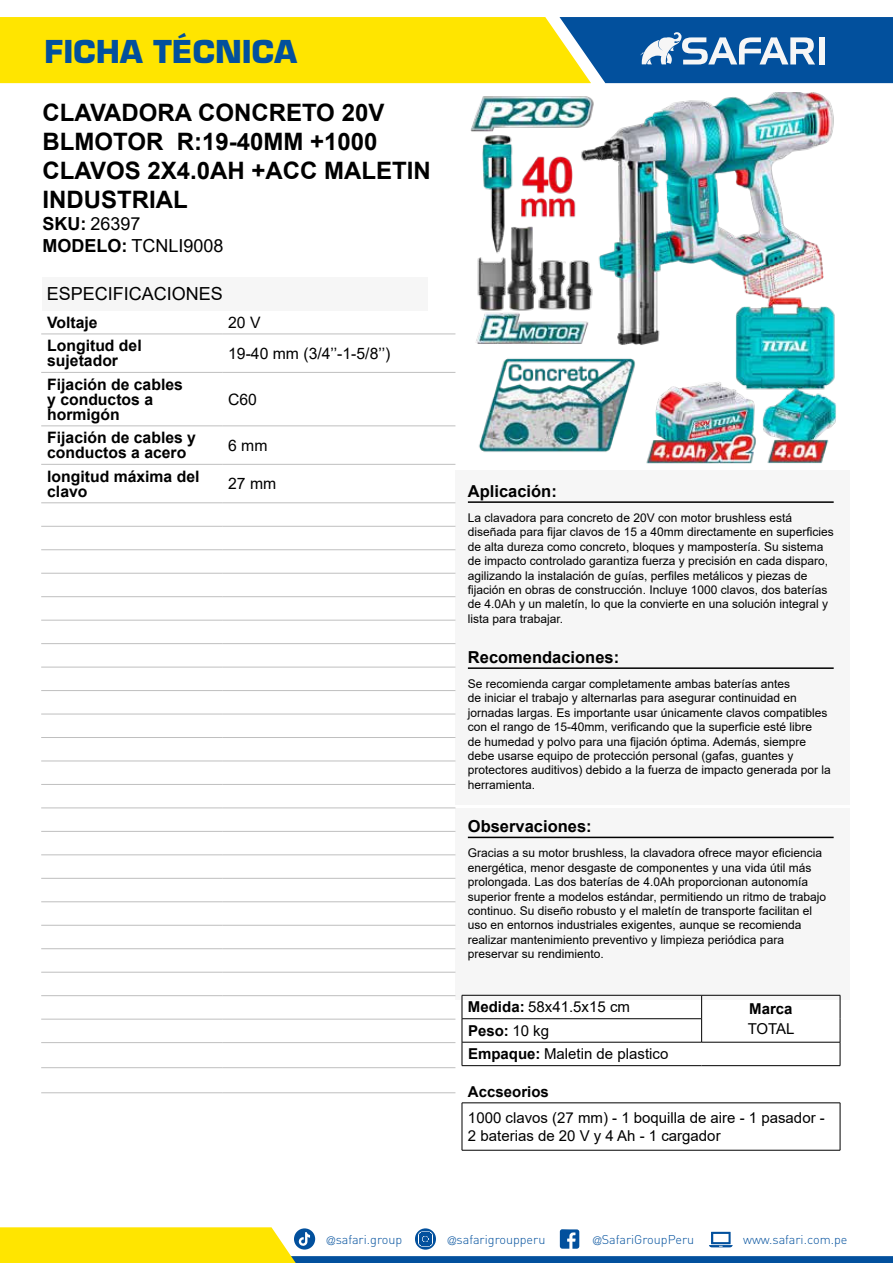
<style>
.page{position:relative;width:893px;height:1263px;background:#fff}
.page>*{position:absolute;margin:0;border:0;box-sizing:border-box;transform-origin:0 0}
.t1{font:700 30.75px "Eurostile LT Std";color:#02509d}
.t2{font:700 24px/28.8px "Arial";color:#000}
.t3{font:18px/21.9px "Arial";color:#000}
.t4{font:700 16.5px "Arial";color:#000}
.t5{font:700 15.75px/15px "Arial";color:#000}
.t6{font:15.75px "Arial";color:#000}
.t7{font:15px/18px "Arial";color:#000}
.t8{font:700 15px "Arial";color:#000}
.t9{font:300 12.6px "DIN";color:#02509d}
.t10{font:12px/14.4px "Arial";color:#000}
.s1{font-weight:700}
.s2{font-weight:400}
.s3{font-family:"Helvetica LT Std";font-stretch:condensed;font-size:11.25px}
</style>
<div class="page">
<svg style="left:0;top:1227px;width:893px;height:36px"></svg>
<svg style="left:0;top:17px;width:893px;height:66px;background:#b1b83e"></svg>
<div style="left:819px;top:37px;width:6px;height:27px;background:#f6f6f6"></div>
<div style="left:455px;top:470px;width:395px;height:199px;background:#f6f6f6"></div>
<hr style="left:468px;top:501px;width:366px;height:2px;background:#000">
<div style="left:455px;top:638px;width:395px;height:167px;background:#f6f6f6"></div>
<hr style="left:468px;top:667px;width:366px;height:2px;background:#000">
<div style="left:455px;top:808px;width:395px;height:191px;background:#f6f6f6"></div>
<hr style="left:468px;top:837px;width:366px;height:1px;background:#000">
<hr style="left:462px;top:1102px;width:378px;height:1px;background:#000">
<hr style="left:462px;top:1103px;width:1px;height:47px;background:#000">
<hr style="left:840px;top:1103px;width:1px;height:47px;background:#000">
<hr style="left:462px;top:1150px;width:378px;height:1px;background:#000">
<hr style="left:41px;top:334px;width:181px;height:1px;background:#bfbfbf">
<hr style="left:222px;top:334px;width:233px;height:1px;background:#bfbfbf">
<hr style="left:41px;top:1092px;width:181px;height:1px;background:#bfbfbf">
<hr style="left:222px;top:1092px;width:233px;height:1px;background:#bfbfbf">
<hr style="left:41px;top:372px;width:181px;height:1px;background:#bfbfbf">
<hr style="left:222px;top:372px;width:233px;height:1px;background:#bfbfbf">
<hr style="left:41px;top:426px;width:181px;height:1px;background:#bfbfbf">
<hr style="left:222px;top:426px;width:233px;height:1px;background:#bfbfbf">
<hr style="left:41px;top:464px;width:181px;height:1px;background:#bfbfbf">
<hr style="left:222px;top:464px;width:233px;height:1px;background:#bfbfbf">
<hr style="left:41px;top:502px;width:181px;height:1px;background:#bfbfbf">
<hr style="left:222px;top:502px;width:233px;height:1px;background:#bfbfbf">
<hr style="left:41px;top:526px;width:181px;height:1px;background:#bfbfbf">
<hr style="left:222px;top:526px;width:233px;height:1px;background:#bfbfbf">
<hr style="left:41px;top:549px;width:181px;height:1px;background:#bfbfbf">
<hr style="left:222px;top:549px;width:233px;height:1px;background:#bfbfbf">
<hr style="left:41px;top:573px;width:181px;height:1px;background:#bfbfbf">
<hr style="left:222px;top:573px;width:233px;height:1px;background:#bfbfbf">
<hr style="left:41px;top:596px;width:181px;height:1px;background:#bfbfbf">
<hr style="left:222px;top:596px;width:233px;height:1px;background:#bfbfbf">
<hr style="left:41px;top:620px;width:181px;height:1px;background:#bfbfbf">
<hr style="left:222px;top:620px;width:233px;height:1px;background:#bfbfbf">
<hr style="left:41px;top:643px;width:181px;height:1px;background:#bfbfbf">
<hr style="left:222px;top:643px;width:233px;height:1px;background:#bfbfbf">
<hr style="left:41px;top:667px;width:181px;height:1px;background:#bfbfbf">
<hr style="left:222px;top:667px;width:233px;height:1px;background:#bfbfbf">
<hr style="left:41px;top:690px;width:181px;height:1px;background:#bfbfbf">
<hr style="left:222px;top:690px;width:233px;height:1px;background:#bfbfbf">
<hr style="left:41px;top:714px;width:181px;height:1px;background:#bfbfbf">
<hr style="left:222px;top:714px;width:233px;height:1px;background:#bfbfbf">
<hr style="left:41px;top:737px;width:181px;height:1px;background:#bfbfbf">
<hr style="left:222px;top:737px;width:233px;height:1px;background:#bfbfbf">
<hr style="left:41px;top:761px;width:181px;height:1px;background:#bfbfbf">
<hr style="left:222px;top:761px;width:233px;height:1px;background:#bfbfbf">
<hr style="left:41px;top:784px;width:181px;height:1px;background:#bfbfbf">
<hr style="left:222px;top:784px;width:233px;height:1px;background:#bfbfbf">
<hr style="left:41px;top:808px;width:181px;height:1px;background:#bfbfbf">
<hr style="left:222px;top:808px;width:233px;height:1px;background:#bfbfbf">
<hr style="left:41px;top:831px;width:181px;height:1px;background:#bfbfbf">
<hr style="left:222px;top:831px;width:233px;height:1px;background:#bfbfbf">
<hr style="left:41px;top:854px;width:181px;height:1px;background:#bfbfbf">
<hr style="left:222px;top:854px;width:233px;height:1px;background:#bfbfbf">
<hr style="left:41px;top:878px;width:181px;height:1px;background:#bfbfbf">
<hr style="left:222px;top:878px;width:233px;height:1px;background:#bfbfbf">
<hr style="left:41px;top:901px;width:181px;height:1px;background:#bfbfbf">
<hr style="left:222px;top:901px;width:233px;height:1px;background:#bfbfbf">
<hr style="left:41px;top:925px;width:181px;height:1px;background:#bfbfbf">
<hr style="left:222px;top:925px;width:233px;height:1px;background:#bfbfbf">
<hr style="left:41px;top:948px;width:181px;height:1px;background:#bfbfbf">
<hr style="left:222px;top:948px;width:233px;height:1px;background:#bfbfbf">
<hr style="left:41px;top:972px;width:181px;height:1px;background:#bfbfbf">
<hr style="left:222px;top:972px;width:233px;height:1px;background:#bfbfbf">
<hr style="left:41px;top:995px;width:181px;height:1px;background:#bfbfbf">
<hr style="left:222px;top:995px;width:233px;height:1px;background:#bfbfbf">
<hr style="left:41px;top:1019px;width:181px;height:1px;background:#bfbfbf">
<hr style="left:222px;top:1019px;width:233px;height:1px;background:#bfbfbf">
<hr style="left:41px;top:1042px;width:181px;height:1px;background:#bfbfbf">
<hr style="left:222px;top:1042px;width:233px;height:1px;background:#bfbfbf">
<hr style="left:41px;top:1067px;width:181px;height:1px;background:#bfbfbf">
<hr style="left:222px;top:1067px;width:233px;height:1px;background:#bfbfbf">
<img style="left:470px;top:92px;width:366px;height:372px">
<div style="left:43px;top:277px;width:385px;height:33px;background:#f6f6f6"></div>
<hr style="left:462px;top:1018px;width:239px;height:1px;background:#000">
<hr style="left:462px;top:1042px;width:240px;height:1px;background:#000">
<hr style="left:702px;top:1042px;width:138px;height:1px;background:#000">
<hr style="left:462px;top:995px;width:240px;height:1px;background:#000">
<hr style="left:702px;top:995px;width:138px;height:1px;background:#000">
<svg style="left:701px;top:995px;width:1px;height:47px"></svg>
<svg style="left:462px;top:995px;width:1px;height:70px"></svg>
<svg style="left:840px;top:995px;width:1px;height:70px"></svg>
<hr style="left:462px;top:1065px;width:240px;height:1px;background:#000">
<hr style="left:702px;top:1065px;width:138px;height:1px;background:#000">
<h1 class="t1" style="left:44px;top:34px;width:254px">FICHA TÉCNICA</h1>
<h2 class="t2" style="left:43px;top:101px;width:390px">CLAVADORA CONCRETO 20V<br>BLMOTOR R:19-40MM +1000<br>CLAVOS 2X4.0AH +ACC MALETIN<br>INDUSTRIAL</h2>
<h3 class="t3" style="left:43px;top:215px;width:182px"><span class="s1">SKU:</span> 26397<br><span class="s1">MODELO:</span> TCNLI9008</h3>
<h3 class="t3" style="left:47px;top:282px;width:178px">ESPECIFICACIONES</h3>
<h3 class="t5" style="left:47px;top:316px;width:52px">Voltaje</h3>
<h3 class="t6" style="left:228px;top:316px;width:34px">20 V</h3>
<h3 class="t5" style="left:47px;top:340px;width:96px">Longitud del sujetador</h3>
<h3 class="t6" style="left:228px;top:342px;width:164px">19-40 mm (3/4’’-1-5/8’’)</h3>
<h3 class="t5" style="left:47px;top:378px;width:137px">Fijación de cables y conductos a hormigón</h3>
<h3 class="t6" style="left:228px;top:393px;width:30px">C60</h3>
<h3 class="t5" style="left:47px;top:432px;width:150px">Fijación de cables y conductos a acero</h3>
<h3 class="t6" style="left:228px;top:439px;width:41px">6 mm</h3>
<h3 class="t5" style="left:47px;top:470px;width:154px">longitud máxima del clavo</h3>
<h3 class="t6" style="left:228px;top:478px;width:50px">27 mm</h3>
<h3 class="t4" style="left:468px;top:485px;width:90px">Aplicación:</h3>
<p class="t10" style="left:468px;top:512px;width:367px">La clavadora para concreto de 20V con motor brushless está diseñada para fijar clavos de 15 a 40mm directamente en superficies de alta dureza como concreto, bloques y mampostería. Su sistema de impacto controlado garantiza fuerza y precisión en cada disparo, agilizando la instalación de guías, perfiles metálicos y piezas de fijación en obras de construcción. Incluye 1000 clavos, dos baterías de 4.0Ah y un maletín, lo que la convierte en una solución integral y lista para trabajar.</p>
<h3 class="t4" style="left:468px;top:651px;width:153px">Recomendaciones:</h3>
<p class="t10" style="left:468px;top:678px;width:364px">Se recomienda cargar completamente ambas baterías antes<br>de iniciar el trabajo y alternarlas para asegurar continuidad en jornadas largas. Es importante usar únicamente clavos compatibles con el rango de 15-40mm, verificando que la superficie esté libre<br>de humedad y polvo para una fijación óptima. Además, siempre debe usarse equipo de protección personal (gafas, guantes y protectores auditivos) debido a la fuerza de impacto generada por la herramienta.</p>
<h3 class="t4" style="left:468px;top:820px;width:125px">Observaciones:</h3>
<p class="t10" style="left:468px;top:846px;width:360px">Gracias a su motor brushless, la clavadora ofrece mayor eficiencia energética, menor desgaste de componentes y una vida útil más prolongada. Las dos baterías de 4.0Ah proporcionan autonomía superior frente a modelos estándar, permitiendo un ritmo de trabajo continuo. Su diseño robusto y el maletín de transporte facilitan el uso en entornos industriales exigentes, aunque se recomienda realizar mantenimiento preventivo y limpieza periódica para preservar su rendimiento.</p>
<p class="t7" style="left:468px;top:998px;width:163px"><span class="s1">Medida:</span> 58x41.5x15 cm</p>
<p class="t8" style="left:749px;top:1003px;width:45px">Marca</p>
<p class="t8" style="left:468px;top:1025px;width:83px">Peso: <span class="s2">10 kg</span></p>
<p class="t7" style="left:748px;top:1019px;width:48px">TOTAL</p>
<p class="t7" style="left:468px;top:1046px;width:202px"><span class="s1">Empaque:</span> Maletin de plastico</p>
<p class="t8" style="left:468px;top:1086px;width:82px">Accseorios</p>
<p class="t7" style="left:468px;top:1108px;width:358px">1000 clavos (27 mm) - 1 boquilla de aire - 1 pasador -<br>2 baterias de 20 V y 4 Ah - 1 cargador</p>
<p class="t9" style="left:327px;top:1234px;width:77px"><span class="s3">@</span>safari.group</p>
<p class="t9" style="left:448px;top:1234px;width:99px"><span class="s3">@</span>safarigroupperu</p>
<p class="t9" style="left:593px;top:1234px;width:103px"><span class="s3">@</span>SafariGroupPeru</p>
<p class="t9" style="left:743px;top:1234px;width:106px">www.safari.com.pe</p>
</div>
